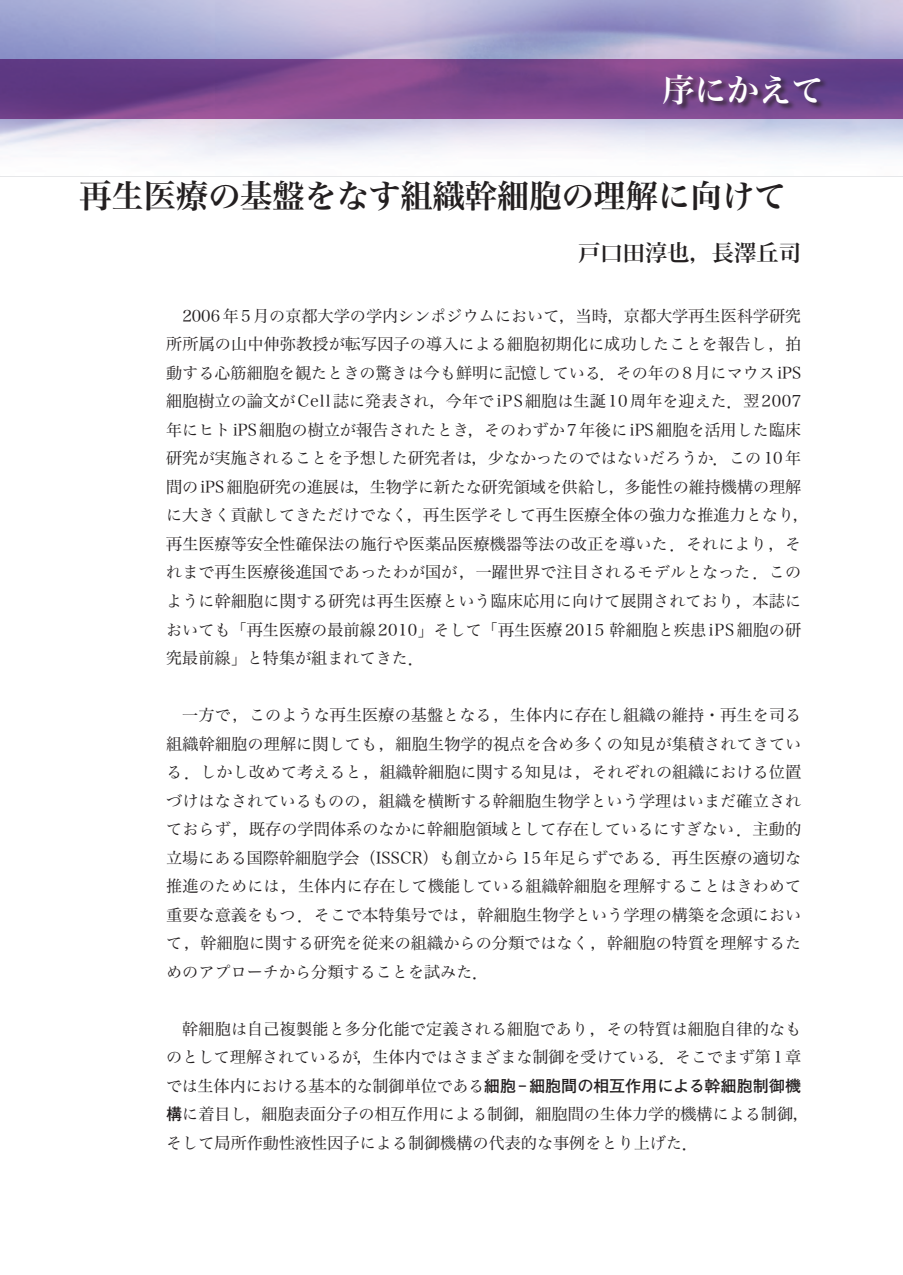
<style>
.page{position:relative;width:903px;height:1275px;background:#fff}
.page>*{position:absolute;margin:0;border:0;box-sizing:border-box;transform-origin:0 0}
.C2_序に_タイトル{font:32.2px "Hira Min Pro W6";color:#231f20}
.t1{font:32.2px "Hira Min Pro W6";color:#fff}
.C3_序に_執筆者{font:700 22.4px "Koz Min Pro";color:#231f20}
.C0_序に_本文{font:16.1px/28.5px "Hira Min Pro W3";color:#231f20}
.s1{font-family:"Futo Go B101 Pro";font-weight:700}
</style>
<div class="page">
<img style="left:0;top:0;width:903px;height:158px">
<svg style="left:0;top:60px;width:903px;height:59px;background:#78458c"></svg>
<div style="left:663px;top:74px;width:165px;height:37px;background:#231f20;opacity:.75"></div>
<p class="t1" style="left:662px;top:61px;width:163px">序にかえて</p>
<p class="C2_序に_タイトル" style="left:79px;top:167px;width:708px">再生医療の基盤をなす組織幹細胞の理解に向けて</p>
<p class="C3_序に_執筆者" style="left:578px;top:236px;width:225px">戸口田淳也，長澤丘司</p>
<p class="C0_序に_本文" style="left:166px;top:300px;width:645px;text-indent:16px">2006年5月の京都大学の学内シンポジウムにおいて，当時，京都大学再生医科学研究所所属の山中伸弥教授が転写因子の導入による細胞初期化に成功したことを報告し，拍動する心筋細胞を観たときの驚きは今も鮮明に記憶している．その年の8月にマウスiPS細胞樹立の論文がCell誌に発表され，今年でiPS細胞は生誕10周年を迎えた．翌2007年にヒトiPS細胞の樹立が報告されたとき，そのわずか7年後にiPS細胞を活用した臨床研究が実施されることを予想した研究者は，少なかったのではないだろうか．この10年間のiPS細胞研究の進展は，生物学に新たな研究領域を供給し，多能性の維持機構の理解に大きく貢献してきただけでなく，再生医学そして再生医療全体の強力な推進力となり，再生医療等安全性確保法の施行や医薬品医療機器等法の改正を導いた．それにより，それまで再生医療後進国であったわが国が，一躍世界で注目されるモデルとなった．このように幹細胞に関する研究は再生医療という臨床応用に向けて展開されており，本誌においても「再生医療の最前線2010」そして「再生医療2015 幹細胞と疾患iPS細胞の研究最前線」と特集が組まれてきた．</p>
<p class="C0_序に_本文" style="left:166px;top:699px;width:637px;text-align:justify;text-indent:16px">一方で，このような再生医療の基盤となる，生体内に存在し組織の維持・再生を司る組織幹細胞の理解に関しても，細胞生物学的視点を含め多くの知見が集積されてきている．しかし改めて考えると，組織幹細胞に関する知見は，それぞれの組織における位置づけはなされているものの，組織を横断する幹細胞生物学という学理はいまだ確立されておらず，既存の学問体系のなかに幹細胞領域として存在しているにすぎない．主動的立場にある国際幹細胞学会（ISSCR）も創立から15年足らずである．再生医療の適切な推進のためには，生体内に存在して機能している組織幹細胞を理解することはきわめて重要な意義をもつ．そこで本特集号では，幹細胞生物学という学理の構築を念頭において，幹細胞に関する研究を従来の組織からの分類ではなく，幹細胞の特質を理解するためのアプローチから分類することを試みた．</p>
<p class="C0_序に_本文" style="left:166px;top:1013px;width:645px;text-indent:16px">幹細胞は自己複製能と多分化能で定義される細胞であり，その特質は細胞自律的なものとして理解されているが，生体内ではさまざまな制御を受けている．そこでまず第 1 章では生体内における基本的な制御単位である<span class="s1">細胞 -細胞間の相互作用による幹細胞制御機構</span>に着目し，細胞表面分子の相互作用による制御，細胞間の生体力学的機構による制御，そして局所作動性液性因子による制御機構の代表的な事例をとり上げた．</p>
</div>
